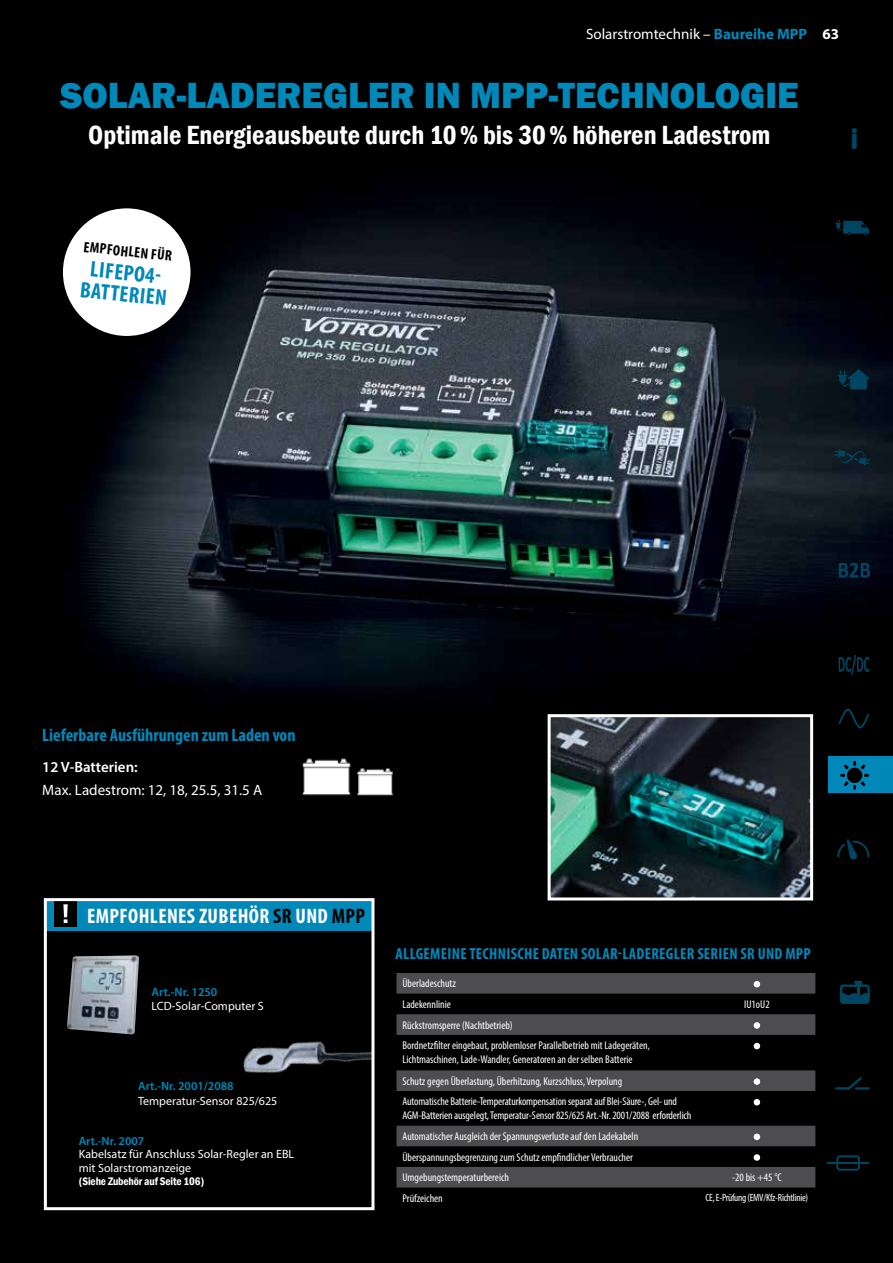
<style>
.page{position:relative;width:893px;height:1263px;background:#000}
.page>*{position:absolute;margin:0;border:0;box-sizing:border-box;transform-origin:0 0}
.t1{font:800 37.5px "Franklin Gothic";color:#0088b9}
.t2{font:600 condensed 27px "Franklin Gothic";color:#fff}
.t3{font:700 condensed 22.5px/21px "Myriad Pro";color:#0088b9;text-align:center}
.t4{font:700 condensed 21px "Myriad Pro";letter-spacing:.02em;color:#fff}
.t5{font:700 condensed 18px "Myriad Pro";color:#0088b9}
.t6{font:700 condensed 16.05px "Myriad Pro";letter-spacing:.02em;color:#0088b9}
.t7{font:15px "Myriad Pro";color:#fff}
.t8{font:600 15px "Myriad Pro";color:#fff}
.t9{font:700 condensed 15px "Myriad Pro";color:#000}
.t10{font:12px/13.5px "Myriad Pro";color:#fff}
.t11{font:600 12px "Myriad Pro";color:#0088b9}
.t12{font:condensed 11.25px/20.5px "Myriad Pro";color:#fff}
.t13{font:600 condensed 11.25px "Franklin Gothic";letter-spacing:-.01em;color:#fff}
.t14{font:condensed 10.5px "Myriad Pro";letter-spacing:-.025em;color:#fff}
.s1{font-weight:700;color:#0088b9}
.s2{font-weight:700}
.s3{color:#000}
</style>
<div class="page">
<img style="left:63px;top:130px;width:830px;height:665px">
<div style="left:46px;top:900px;width:326px;height:30px;background:#0088b9"></div>
<div style="left:54px;top:900px;width:23px;height:27px;background:#000"></div>
<svg style="left:63px;top:904px;width:5px;height:19px"></svg>
<img style="left:67px;top:955px;width:72px;height:79px">
<svg style="left:396px;top:973px;width:419px;height:214px"></svg>
<svg style="left:754px;top:981px;width:6px;height:6px"></svg>
<svg style="left:754px;top:1022px;width:6px;height:7px"></svg>
<svg style="left:754px;top:1043px;width:6px;height:6px"></svg>
<svg style="left:754px;top:1078px;width:6px;height:7px"></svg>
<svg style="left:754px;top:1099px;width:6px;height:6px"></svg>
<svg style="left:754px;top:1133px;width:6px;height:7px"></svg>
<svg style="left:754px;top:1154px;width:6px;height:7px"></svg>
<div style="left:63px;top:208px;width:128px;height:128px;background:#fff;border-radius:50%"></div>
<img style="left:552px;top:718px;width:257px;height:178px">
<div style="left:548px;top:714px;width:265px;height:186px;border:3px solid #fff"></div>
<img style="left:302px;top:754px;width:50px;height:42px">
<img style="left:357px;top:765px;width:37px;height:31px">
<svg style="left:837px;top:839px;width:32px;height:20px"></svg>
<svg style="left:840px;top:980px;width:30px;height:24px"></svg>
<svg style="left:835px;top:1077px;width:35px;height:13px"></svg>
<div style="left:828px;top:756px;width:65px;height:37px;background:#0088b9"></div>
<svg style="left:838px;top:370px;width:31px;height:19px"></svg>
<svg style="left:835px;top:218px;width:34px;height:27px"></svg>
<svg style="left:834px;top:449px;width:36px;height:16px"></svg>
<svg style="left:852px;top:128px;width:5px;height:21px"></svg>
<svg style="left:834px;top:557px;width:40px;height:29px"></svg>
<svg style="left:839px;top:655px;width:30px;height:20px"></svg>
<svg style="left:833px;top:706px;width:38px;height:25px"></svg>
<svg style="left:840px;top:761px;width:29px;height:29px"></svg>
<svg style="left:813px;top:1151px;width:57px;height:24px"></svg>
<img style="left:243px;top:1023px;width:132px;height:66px">
<div style="left:44px;top:898px;width:330px;height:312px;border:3px solid #fff"></div>
<h3 class="t7" style="left:586px;top:24px;width:254px">Solarstromtechnik – <span class="s1">Baureihe MPP</span> <span class="s2">63</span></h3>
<h1 class="t1" style="left:60px;top:71px;width:740px">SOLAR-LADEREGLER IN MPP-TECHNOLOGIE</h1>
<h2 class="t2" style="left:88px;top:117px;width:684px">Optimale Energieausbeute durch 10% bis 30% höheren Ladestrom</h2>
<h3 class="t9" style="left:85px;top:237px;width:90px;rotate:6deg">EMPFOHLEN FÜR</h3>
<h3 class="t3" style="left:83px;top:257px;width:89px;rotate:6deg">LIFEPO4-<br>BATTERIEN</h3>
<h3 class="t5" style="left:42px;top:723px;width:255px">Lieferbare Ausführungen zum Laden von</h3>
<h3 class="t8" style="left:42px;top:758px;width:97px">12 V-Batterien:</h3>
<h3 class="t7" style="left:42px;top:780px;width:221px">Max. Ladestrom: 12, 18, 25.5, 31.5 A</h3>
<h3 class="t4" style="left:87px;top:903px;width:280px">EMPFOHLENES ZUBEHÖR <span class="s3">SR</span> UND <span class="s3">MPP</span></h3>
<p class="t11" style="left:152px;top:985px;width:67px">Art.-Nr. 1250</p>
<p class="t10" style="left:152px;top:999px;width:114px">LCD-Solar-Computer S</p>
<p class="t11" style="left:138px;top:1078px;width:97px">Art.-Nr. 2001/2088</p>
<p class="t10" style="left:138px;top:1094px;width:141px">Temperatur-Sensor 825/625</p>
<p class="t11" style="left:79px;top:1133px;width:67px">Art.-Nr. 2007</p>
<p class="t10" style="left:79px;top:1147px;width:217px">Kabelsatz für Anschluss Solar-Regler an EBL mit Solarstromanzeige</p>
<p class="t13" style="left:79px;top:1174px;width:127px">(Siehe Zubehör auf Seite 106)</p>
<h3 class="t6" style="left:396px;top:944px;width:417px">ALLGEMEINE TECHNISCHE DATEN SOLAR-LADEREGLER SERIEN SR UND MPP</h3>
<p class="t12" style="left:402px;top:973px;width:55px">Überladeschutz<br>Ladekennlinie</p>
<p class="t12" style="left:402px;top:1014px;width:249px">Rückstromsperre (Nachtbetrieb)<br>Bordnetzfilter eingebaut, problemloser Parallelbetrieb mit Ladegeräten,</p>
<p class="t12" style="left:402px;top:1048px;width:232px;line-height:22px">Lichtmaschinen, Lade-Wandler, Generatoren an der selben Batterie<br>Schutz gegen Überlastung, Überhitzung, Kurzschluss, Verpolung</p>
<p class="t12" style="left:402px;top:1095px;width:290px;line-height:13.5px">Automatische Batterie-Temperaturkompensation separat auf Blei-Säure-, Gel- und<br>AGM-Batterien ausgelegt, Temperatur-Sensor 825/625 Art.-Nr. 2001/2088 erforderlich</p>
<p class="t12" style="left:402px;top:1126px;width:237px">Automatischer Ausgleich der Spannungsverluste auf den Ladekabeln<br>Überspannungsbegrenzung zum Schutz empfindlicher Verbraucher<br>Umgebungstemperaturbereich</p>
<p class="t12" style="left:744px;top:994px;width:27px">IU1oU2</p>
<p class="t12" style="left:732px;top:1167px;width:51px">-20 bis +45 °C</p>
<p class="t12" style="left:402px;top:1188px;width:42px">Prüfzeichen</p>
<p class="t14" style="left:706px;top:1191px;width:104px">CE, E-Prüfung (EMV/Kfz-Richtlinie)</p>
</div>
